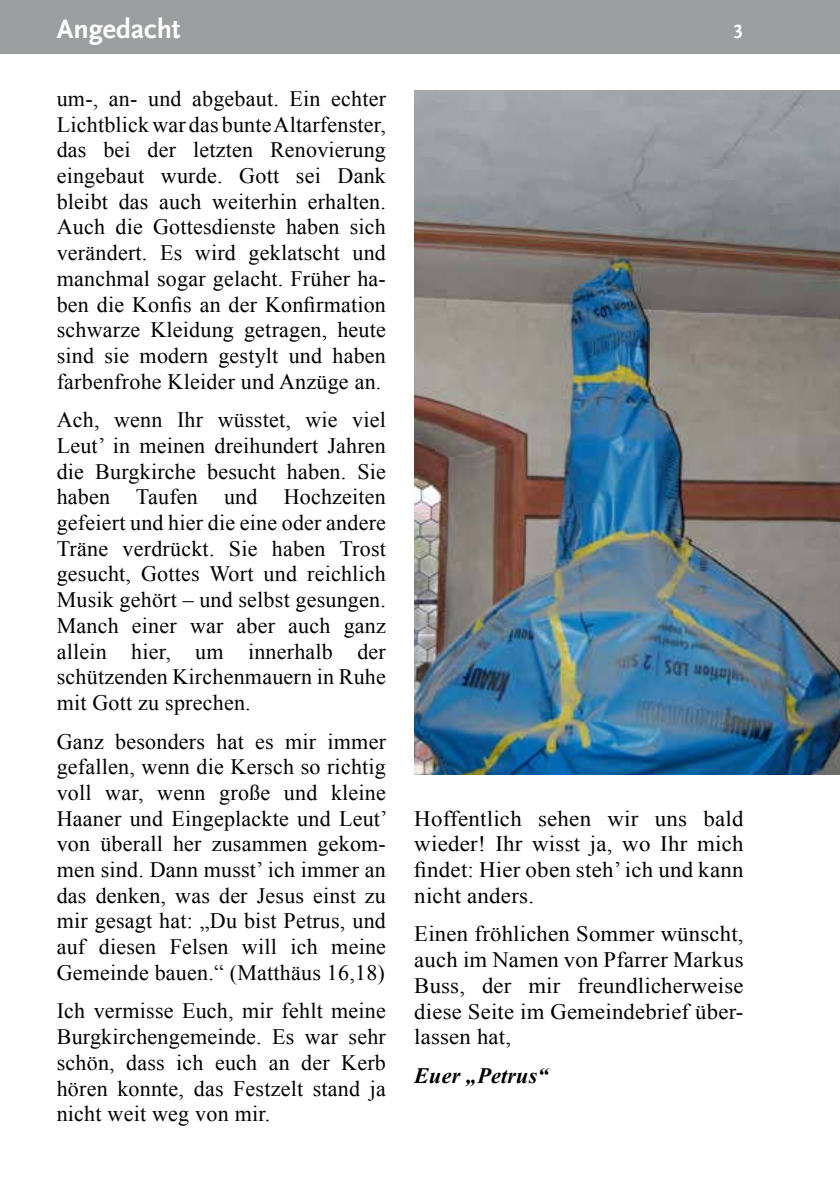
<style>
.page{position:relative;width:840px;height:1191px;background:#fff}
.page>*{position:absolute;margin:0;border:0;box-sizing:border-box;transform-origin:0 0}
.t1{font:700 28px "Scala Sans LF";color:#fff}
.t2{font:22px/25.6px "Times New Roman";letter-spacing:.01em;color:#000;text-align:justify}
.t3{font:22px/25.6px "Times New Roman";letter-spacing:.01em;color:#000;text-align:justify;scale:1.04 1}
.t4{font:italic 700 22px "Times New Roman";letter-spacing:.01em;color:#000}
.t5{font:700 20px "Scala Sans LF";color:#fff}
</style>
<div class="page">
<div style="left:0;top:0;width:839px;height:53px;background:#9c9e9f"></div>
<img style="left:414px;top:90px;width:425px;height:684px">
<p class="t1" style="left:57px;top:14px;width:125px">Angedacht</p>
<p class="t5" style="left:733px;top:21px;width:11px">3</p>
<p class="t2" style="left:57px;top:85px;width:330px">um-, an- und abgebaut. Ein echter Lichtblick war das bunte Altarfenster, das bei der letzten Renovierung eingebaut wurde. Gott sei Dank bleibt das auch weiterhin erhalten.<br>Auch die Gottesdienste haben sich verändert. Es wird geklatscht und manchmal sogar gelacht. Früher ha&shy;ben die Konfis an der Konfirmation schwarze Kleidung getragen, heute sind sie modern gestylt und haben farbenfrohe Kleider und Anzüge an.</p>
<p class="t2" style="left:57px;top:407px;width:330px">Ach, wenn Ihr wüsstet, wie viel Leut’ in meinen dreihundert Jahren die Burgkirche besucht haben. Sie haben Taufen und Hochzeiten gefeiert und hier die eine oder andere Träne verdrückt. Sie haben Trost gesucht, Gottes Wort und reichlich Musik gehört – und selbst gesungen.<br>Manch einer war aber auch ganz allein hier, um innerhalb der schützenden Kirchenmauern in Ruhe mit Gott zu sprechen.</p>
<p class="t2" style="left:57px;top:728px;width:332px;text-align:left">Ganz besonders hat es mir immer gefallen, wenn die Kersch so richtig voll war, wenn große und kleine Haaner und Eingeplackte und Leut’ von überall her zusammen gekom&shy;men sind. Dann musst’ ich immer an das denken, was der Jesus einst zu mir gesagt hat: „Du bist Petrus, und auf diesen Felsen will ich meine Gemeinde bauen.“ (Matthäus 16,18)</p>
<p class="t2" style="left:57px;top:998px;width:330px">Ich vermisse Euch, mir fehlt meine Burgkirchengemeinde. Es war sehr schön, dass ich euch an der Kerb hören konnte, das Festzelt stand ja nicht weit weg von mir.</p>
<p class="t3" style="left:414px;top:805px;width:318px">Hoffentlich sehen wir uns bald wieder! Ihr wisst ja, wo Ihr mich findet: Hier oben steh’ ich und kann nicht anders.</p>
<p class="t2" style="left:414px;top:921px;width:330px">Einen fröhlichen Sommer wünscht, auch im Namen von Pfarrer Markus Buss, der mir freundlicherweise diese Seite im Gemeindebrief über&shy;lassen hat,</p>
<p class="t4" style="left:414px;top:1060px;width:136px">Euer „Petrus“</p>
</div>
